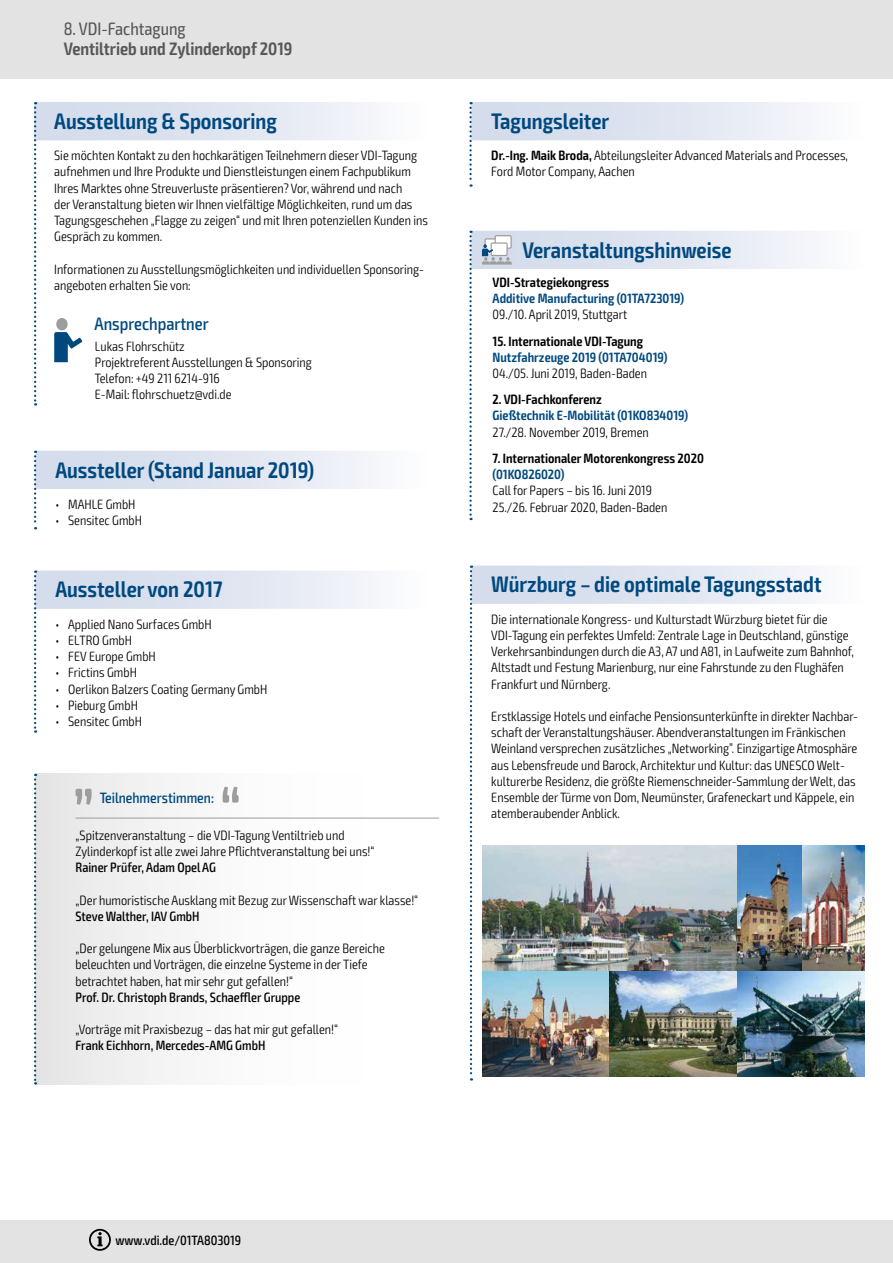
<style>
.page{position:relative;width:893px;height:1263px;background:#fff}
.page>*{position:absolute;margin:0;border:0;box-sizing:border-box;transform-origin:0 0}
.t1{font:600 condensed 22.5px "Exo 2";color:#00497f}
.t2{font:600 condensed 18px "Exo 2";color:#575756}
.t3{font:condensed 18px "Exo 2";color:#575756}
.t4{font:500 condensed 18px "Exo 2";color:#00497f}
.t5{font:500 condensed 15px "Exo 2";color:#00497f}
.t6{font:300 condensed 13.5px/16.2px "Exo 2";color:#000}
.t7{font:500 condensed 13.5px "Exo 2";color:#000}
.t8{font:600 condensed 13.5px "Exo 2";color:#00497f}
.t9{font:600 condensed 13.5px "Exo 2";color:#000}
.s1{font-weight:600}
</style>
<div class="page">
<div style="left:0;top:1220px;width:893px;height:43px;background:#e3e3e3"></div>
<svg style="left:89px;top:1229px;width:22px;height:22px"></svg>
<div style="left:0;top:0;width:893px;height:79px;background:#e3e3e3"></div>
<div style="left:35px;top:774px;width:404px;height:310px;background:linear-gradient(to right,#e9e9e9,#fff)"></div>
<hr style="left:76px;top:818px;width:363px;height:1px;background:#9d9d9c">
<svg style="left:76px;top:789px;width:16px;height:16px"></svg>
<svg style="left:223px;top:786px;width:16px;height:17px"></svg>
<svg style="left:34px;top:102px;width:343px;height:303px"></svg>
<svg style="left:34px;top:451px;width:344px;height:78px"></svg>
<svg style="left:34px;top:570px;width:344px;height:163px"></svg>
<svg style="left:34px;top:774px;width:2px;height:310px"></svg>
<svg style="left:469px;top:102px;width:345px;height:85px"></svg>
<svg style="left:469px;top:231px;width:346px;height:289px"></svg>
<svg style="left:470px;top:566px;width:395px;height:514px"></svg>
<img style="left:483px;top:845px;width:381px;height:232px">
<h2 class="t3" style="left:64px;top:18px;width:123px">8. VDI-Fachtagung</h2>
<h2 class="t2" style="left:64px;top:38px;width:230px">Ventiltrieb und Zylinderkopf 2019</h2>
<h1 class="t1" style="left:54px;top:108px;width:224px">Ausstellung &amp; Sponsoring</h1>
<p class="t6" style="left:54px;top:148px;width:375px">Sie möchten Kontakt zu den hochkarätigen Teilnehmern dieser VDI-Tagung aufnehmen und Ihre Produkte und Dienstleistungen einem Fachpublikum Ihres Marktes ohne Streuverluste präsentieren? Vor, während und nach<br>der Veranstaltung bieten wir Ihnen vielfältige Möglichkeiten, rund um das Tagungsgeschehen „Flagge zu zeigen“ und mit Ihren potenziellen Kunden ins Gespräch zu kommen.</p>
<p class="t6" style="left:54px;top:261px;width:371px">Informationen zu Ausstellungsmöglichkeiten und individuellen Sponsoring&shy;angeboten erhalten Sie von:</p>
<h2 class="t4" style="left:95px;top:313px;width:116px">Ansprechpartner</h2>
<p class="t6" style="left:95px;top:338px;width:218px">Lukas Flohrschütz<br>Projektreferent Ausstellungen &amp; Sponsoring<br>Telefon: +49 211 6214-916<br>E-Mail: flohrschuetz@vdi.de</p>
<h1 class="t1" style="left:55px;top:456px;width:260px">Aussteller (Stand Januar 2019)</h1>
<p class="t6" style="left:55px;top:496px;width:82px">• MAHLE GmbH</p>
<p class="t6" style="left:55px;top:513px;width:88px">• Sensitec GmbH</p>
<h1 class="t1" style="left:55px;top:576px;width:169px">Aussteller von 2017</h1>
<p class="t6" style="left:55px;top:616px;width:158px">• Applied Nano Surfaces GmbH</p>
<p class="t6" style="left:55px;top:632px;width:78px">• ELTRO GmbH</p>
<p class="t6" style="left:55px;top:649px;width:102px">• FEV Europe GmbH</p>
<p class="t6" style="left:55px;top:665px;width:83px">• Frictins GmbH</p>
<p class="t6" style="left:55px;top:681px;width:213px">• Oerlikon Balzers Coating Germany GmbH</p>
<p class="t6" style="left:55px;top:697px;width:84px">• Pieburg GmbH</p>
<p class="t6" style="left:55px;top:713px;width:88px">• Sensitec GmbH</p>
<p class="t5" style="left:100px;top:788px;width:116px">Teilnehmerstimmen:</p>
<p class="t6" style="left:76px;top:827px;width:300px">„Spitzenveranstaltung – die VDI-Tagung Ventiltrieb und<br>Zylinderkopf ist alle zwei Jahre Pflichtveranstaltung bei uns!“</p>
<p class="t7" style="left:76px;top:859px;width:142px">Rainer Prüfer, Adam Opel AG</p>
<p class="t6" style="left:76px;top:892px;width:344px">„Der humoristische Ausklang mit Bezug zur Wissenschaft war klasse!“</p>
<p class="t7" style="left:76px;top:908px;width:125px">Steve Walther, IAV GmbH</p>
<p class="t6" style="left:76px;top:941px;width:311px">„Der gelungene Mix aus Überblickvorträgen, die ganze Bereiche beleuchten und Vorträgen, die einzelne Systeme in der Tiefe betrachtet haben, hat mir sehr gut gefallen!“</p>
<p class="t7" style="left:76px;top:989px;width:226px">Prof. Dr. Christoph Brands, Schaeffler Gruppe</p>
<p class="t6" style="left:76px;top:1022px;width:264px">„Vorträge mit Praxisbezug – das hat mir gut gefallen!“</p>
<p class="t7" style="left:76px;top:1038px;width:191px">Frank Eichhorn, Mercedes-AMG GmbH</p>
<h1 class="t1" style="left:491px;top:108px;width:120px">Tagungsleiter</h1>
<p class="t6" style="left:491px;top:148px;width:358px"><span class="s1">Dr.-Ing. Maik Broda,</span> Abteilungsleiter Advanced Materials and Processes,<br>Ford Motor Company, Aachen</p>
<h1 class="t1" style="left:522px;top:236px;width:211px">Veranstaltungshinweise</h1>
<p class="t9" style="left:493px;top:274px;width:118px">VDI-Strategiekongress</p>
<p class="t8" style="left:493px;top:290px;width:193px">Additive Manufacturing (01TA723019)</p>
<p class="t6" style="left:493px;top:307px;width:136px">09./10. April 2019, Stuttgart</p>
<p class="t9" style="left:493px;top:333px;width:152px">15. Internationale VDI-Tagung</p>
<p class="t8" style="left:493px;top:349px;width:176px">Nutzfahrzeuge 2019 (01TA704019)</p>
<p class="t6" style="left:493px;top:365px;width:156px">04./05. Juni 2019, Baden-Baden</p>
<p class="t9" style="left:493px;top:391px;width:111px">2. VDI-Fachkonferenz</p>
<p class="t8" style="left:493px;top:408px;width:197px">Gießtechnik E-Mobilität (01KO834019)</p>
<p class="t6" style="left:493px;top:424px;width:158px">27./28. November 2019, Bremen</p>
<p class="t9" style="left:493px;top:450px;width:213px">7. Internationaler Motorenkongress 2020</p>
<p class="t8" style="left:493px;top:466px;width:73px">(01KO826020)</p>
<p class="t6" style="left:493px;top:483px;width:176px">Call for Papers – bis 16. Juni 2019<br>25./26. Februar 2020, Baden-Baden</p>
<h1 class="t1" style="left:491px;top:571px;width:332px">Würzburg – die optimale Tagungsstadt</h1>
<p class="t6" style="left:491px;top:611px;width:364px">Die internationale Kongress- und Kulturstadt Würzburg bietet für die VDI-Tagung ein perfektes Umfeld: Zentrale Lage in Deutschland, günstige Verkehrsanbindungen durch die A3, A7 und A81, in Laufweite zum Bahnhof, Altstadt und Festung Marienburg, nur eine Fahrstunde zu den Flughäfen Frankfurt und Nürnberg.</p>
<p class="t6" style="left:491px;top:708px;width:368px">Erstklassige Hotels und einfache Pensionsunterkünfte in direkter Nachbar&shy;schaft der Veranstaltungshäuser. Abendveranstaltungen im Fränkischen Weinland versprechen zusätzliches „Networking”. Einzigartige Atmosphäre aus Lebensfreude und Barock, Architektur und Kultur: das UNESCO Welt&shy;kulturerbe Residenz, die größte Riemenschneider-Sammlung der Welt, das Ensemble der Türme von Dom, Neumünster, Grafeneckart und Käppele, ein atemberaubender Anblick.</p>
<p class="t7" style="left:115px;top:1232px;width:127px">www.vdi.de/01TA803019</p>
</div>
